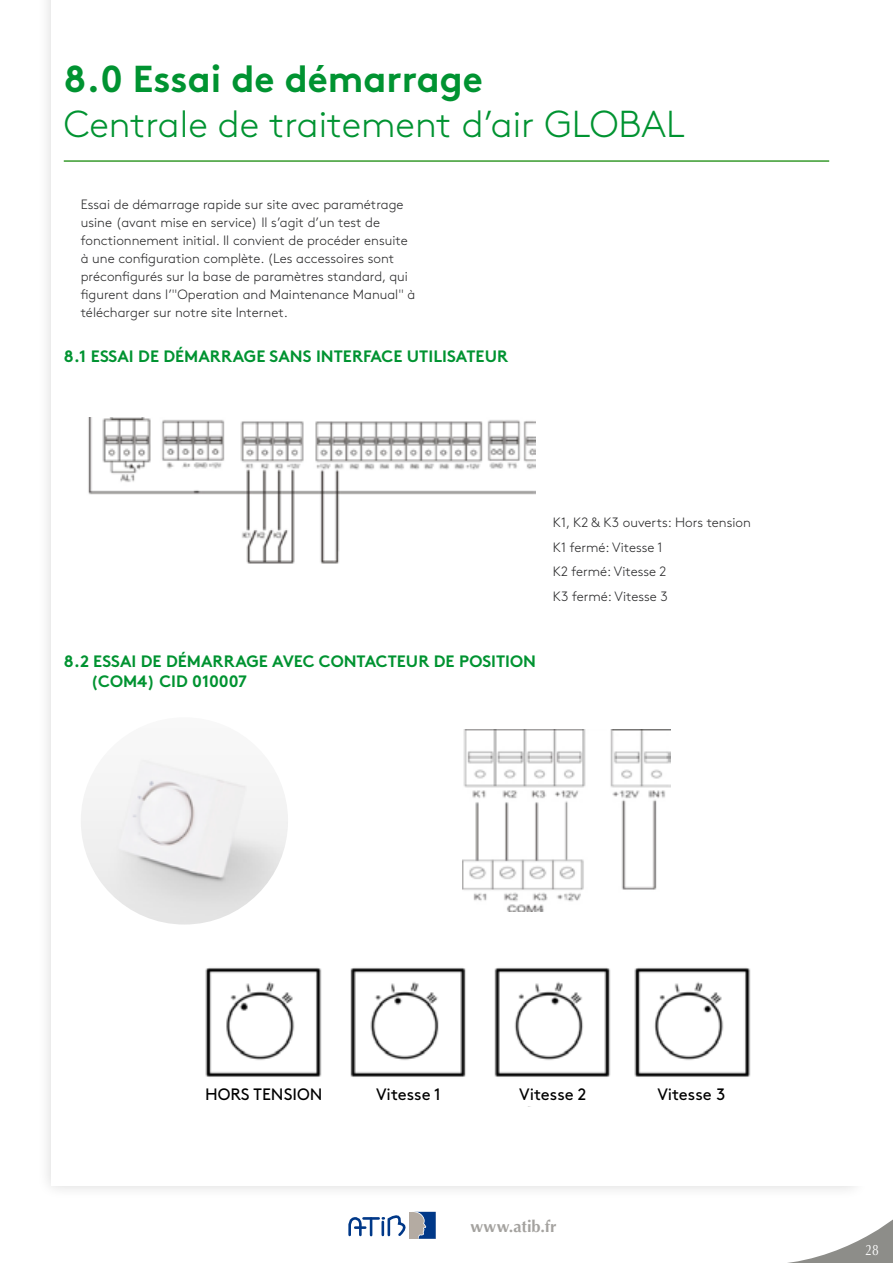
<style>
.page{position:relative;width:893px;height:1263px;background:#fff}
.page>*{position:absolute;margin:0;border:0;box-sizing:border-box;transform-origin:0 0}
.t1{font:300 37.5px "Brown Pro";color:#009331}
.t2{font:700 37.5px "Brown Pro";color:#009331}
.t3{font:700 16.5px/19.8px "Brown Pro";color:#009331}
.t4{font:16.5px "Brown Pro";color:#000}
.t5{font:700 16.5px "Optima";letter-spacing:.005em;color:#a4a29f}
.t6{font:15px "Optima";color:#fff;scale:.8 1}
.t7{font:300 13.5px/18px "Swegon Brown";color:#282829}
.t8{font:300 13.5px/24.8px "Brown Pro";color:#282829}
</style>
<div class="page">
<svg style="left:787px;top:1219px;width:106px;height:44px"></svg>
<div style="left:36px;top:0;width:833px;height:1200px;background:#000;opacity:.15"></div>
<div style="left:64px;top:0;width:829px;height:1185px;background:#fff"></div>
<svg style="left:348px;top:1218px;width:24px;height:19px"></svg>
<hr style="left:363px;top:1217px;width:16px;height:3px;background:#003888">
<svg style="left:381px;top:1211px;width:55px;height:28px"></svg>
<img style="left:205px;top:967px;width:546px;height:140px">
<hr style="left:64px;top:160px;width:765px;height:2px;background:#389b2d">
<img style="left:462px;top:730px;width:209px;height:182px">
<img style="left:88px;top:418px;width:448px;height:146px">
<img style="left:81px;top:717px;width:207px;height:207px;border-radius:104px">
<div style="left:178px;top:1082px;width:172px;height:24px;background:#fff"></div>
<div style="left:352px;top:1082px;width:113px;height:24px;background:#fff"></div>
<div style="left:497px;top:1082px;width:112px;height:24px;background:#fff"></div>
<div style="left:635px;top:1082px;width:112px;height:24px;background:#fff"></div>
<h1 class="t2" style="left:64px;top:48px;width:421px">8.0 Essai de démarrage</h1>
<h1 class="t1" style="left:64px;top:96px;width:622px">Centrale de traitement d’air GLOBAL</h1>
<p class="t7" style="left:81px;top:194px;width:336px">Essai de démarrage rapide sur site avec paramétrage usine (avant mise en service) Il s’agit d’un test de fonctionnement initial. Il convient de procéder ensuite à une configuration complète. (Les accessoires sont préconfigurés sur la base de paramètres standard, qui figurent dans l’"Operation and Maintenance Manual" à télécharger sur notre site Internet.</p>
<p class="t3" style="left:64px;top:345px;width:446px">8.1 ESSAI DE DÉMARRAGE SANS INTERFACE UTILISATEUR</p>
<p class="t8" style="left:553px;top:509px;width:200px">K1, K2 &amp; K3 ouverts: Hors tension<br>K1 fermé: Vitesse 1<br>K2 fermé: Vitesse 2<br>K3 fermé: Vitesse 3</p>
<p class="t3" style="left:91px;top:650px;width:447px;text-indent:-27px">8.2 ESSAI DE DÉMARRAGE AVEC CONTACTEUR DE POSITION (COM4) CID 010007</p>
<p class="t4" style="left:205px;top:1082px;width:119px">HORS TENSION</p>
<p class="t4" style="left:376px;top:1082px;width:66px">Vitesse 1</p>
<p class="t4" style="left:519px;top:1082px;width:69px">Vitesse 2</p>
<p class="t4" style="left:657px;top:1082px;width:69px">Vitesse 3</p>
<p class="t5" style="left:470px;top:1217px;width:88px">www.atib.fr</p>
<p class="t6" style="left:866px;top:1241px;width:18px">28</p>
</div>
